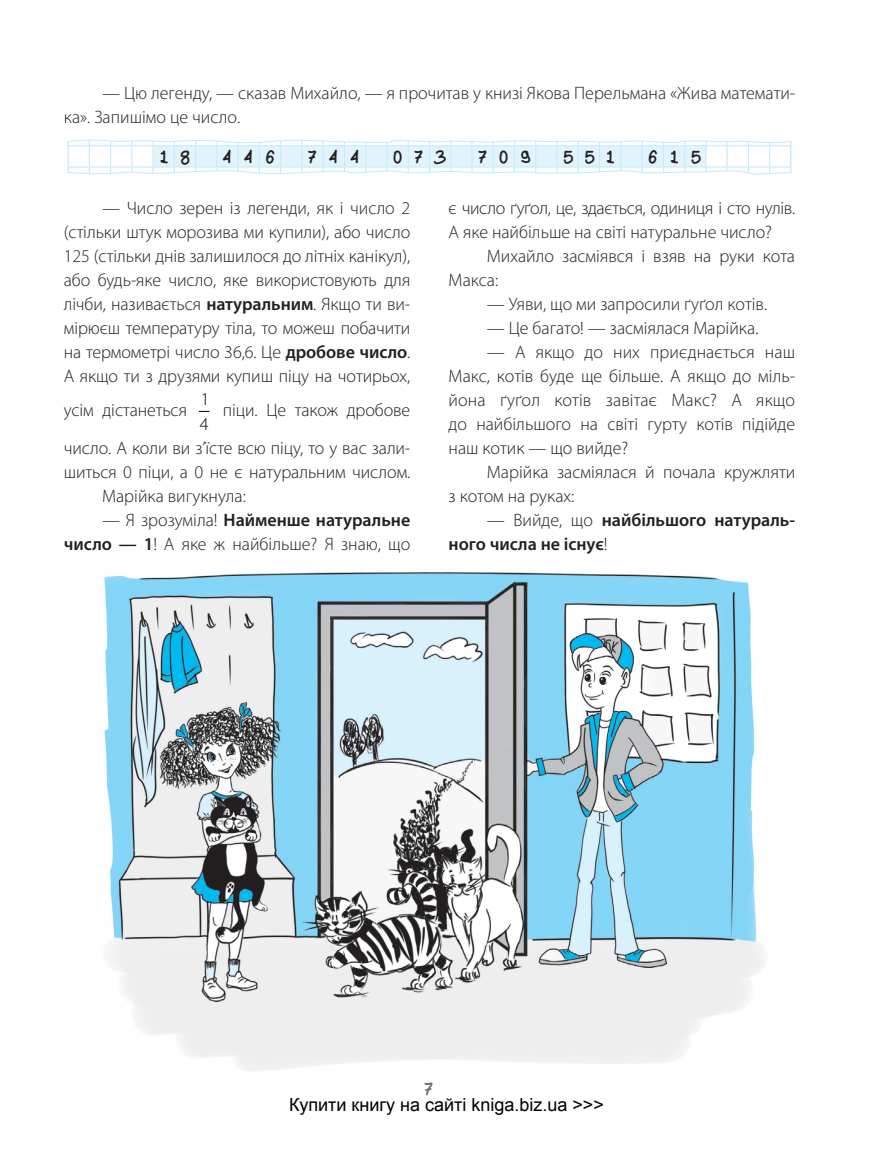
<style>
.page{position:relative;width:893px;height:1149px;background:#fff}
.page>*{position:absolute;margin:0;border:0;box-sizing:border-box;transform-origin:0 0}
.Мат_00{font:300 18px/24px "Myriad Pro";color:#231f20}
.Мат_00-2{font:600 18px/24px "Myriad Pro";color:#231f20}
.t1{font:18px "Arial";color:#000}
.t2{font:18px "Sergio 1";letter-spacing:.63em;color:#231f20}
.t3{font:300 18px/25.3px "Myriad Pro";color:#000}
.t4{font:18px "Sergio 1";color:#6c6d70}
.s1{font-weight:600}
.s2{font-weight:300}
</style>
<div class="page">
<svg style="left:67px;top:139px;width:725px;height:36px"></svg>
<img style="left:104px;top:571px;width:659px;height:500px">
<p class="Мат_00" style="left:64px;top:81px;width:733px;text-indent:38px">— Цю легенду, — сказав Михайло, — я прочитав у книзі Якова Перельмана «Жива математи&shy;ка». Запишімо це число.</p>
<p class="t2" style="left:159px;top:146px;width:33px">1 8</p>
<p class="t2" style="left:223px;top:146px;width:54px">446</p>
<p class="t2" style="left:308px;top:146px;width:53px">744</p>
<p class="t2" style="left:393px;top:146px;width:56px">073</p>
<p class="t2" style="left:478px;top:146px;width:55px">709</p>
<p class="t2" style="left:563px;top:146px;width:54px">551</p>
<p class="t2" style="left:648px;top:146px;width:56px">615</p>
<p class="Мат_00" style="left:64px;top:196px;width:348px;text-align:justify;text-indent:38px">— Число зерен із легенди, як і число 2 (стільки штук морозива ми купили), або число 125 (стільки днів залишилося до літніх канікул), або будь-яке число, яке використовують для лічби, називається <span class="s1">натуральним</span>. Якщо ти ви&shy;мірюєш температуру тіла, то можеш побачити на термометрі число 36,6. Це <span class="s1">дробове число</span>.<br>А якщо ти з друзями купиш піцу на чотирьох,</p>
<p class="Мат_00" style="left:64px;top:398px;width:125px">усім дістанеться</p>
<p class="t3" style="left:200px;top:386px;width:11px">1<br>4</p>
<p class="Мат_00" style="left:449px;top:196px;width:348px">є число ґуґол, це, здається, одиниця і сто нулів.<br>А яке найбільше на світі натуральне число?</p>
<p class="Мат_00" style="left:449px;top:244px;width:348px;text-indent:38px">Михайло засміявся і взяв на руки кота<br>Макса:</p>
<p class="Мат_00" style="left:487px;top:292px;width:282px">— Уяви, що ми запросили ґуґол котів.</p>
<p class="Мат_00" style="left:487px;top:316px;width:273px">— Це багато! — засміялася Марійка.</p>
<p class="Мат_00" style="left:449px;top:340px;width:348px;text-align:justify;text-indent:38px">— А якщо до них приєднається наш Макс, котів буде ще більше. А якщо до міль&shy;йона ґуґол котів завітає Макс? А якщо до найбільшого на світі гурту котів підійде наш котик — що вийде?</p>
<p class="Мат_00" style="left:449px;top:460px;width:348px;text-indent:38px">Марійка засміялася й почала кружляти з котом на руках:</p>
<p class="Мат_00-2" style="left:449px;top:507px;width:348px;text-indent:38px"><span class="s2">— Вийде, що</span> найбільшого натураль&shy;ного числа не існує<span class="s2">!</span></p>
<p class="Мат_00" style="left:64px;top:391px;width:348px;line-height:37.5px;text-align:right">піци. Це також дробове<br>число. А коли ви з’їсте всю піцу, то у вас зали-</p>
<p class="Мат_00" style="left:64px;top:460px;width:348px">шиться 0 піци, а 0 не є натуральним числом.</p>
<p class="Мат_00" style="left:102px;top:484px;width:145px">Марійка вигукнула:</p>
<p class="Мат_00" style="left:64px;top:508px;width:348px;text-align:right">— Я зрозуміла! <span class="s1">Найменше натуральне число — 1</span>! А яке ж найбільше? Я знаю, що</p>
<p class="t4" style="left:425px;top:1078px;width:11px">7</p>
<p class="t1" style="left:289px;top:1092px;width:316px">Купити книгу на сайті kniga.biz.ua &gt;&gt;&gt;</p>
</div>
